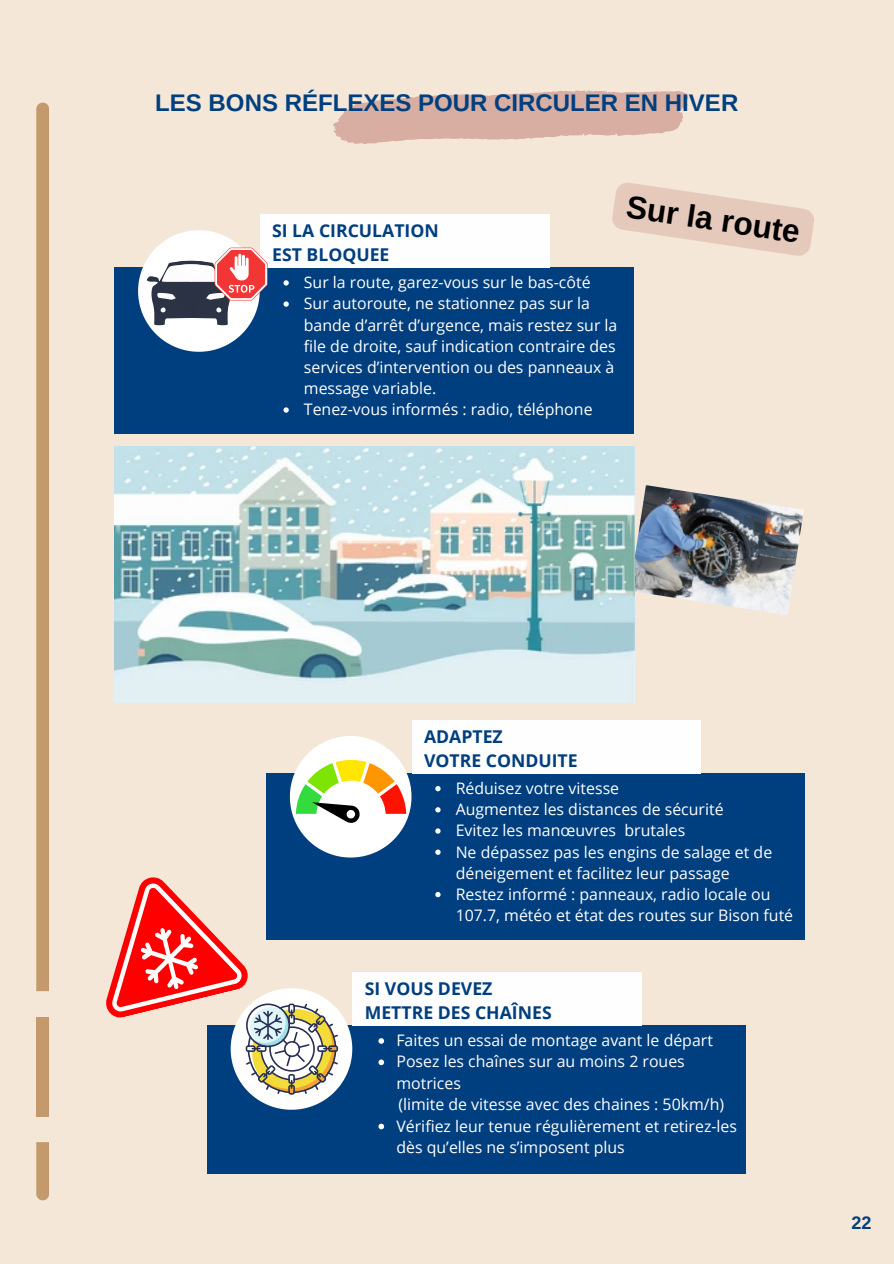
<style>
.page{position:relative;width:894px;height:1264px;background:#fff}
.page>*{position:absolute;margin:0;border:0;box-sizing:border-box;transform-origin:0 0}
.t1{font:700 31.5px "Arimo";color:#000}
.t2{font:700 24px "Arimo";color:#003f7f}
.t3{font:700 18px "Arimo";color:#003f7f}
.t4{font:700 17.7px/23.5px "Open Sans";color:#003f7f}
.t5{font:15.9px/21.1px "Open Sans";color:#fefefe}
</style>
<div class="page">
<div style="left:0;top:0;width:893px;height:1263px;background:#f4e7d7"></div>
<div style="left:36px;top:1017px;width:13px;height:99px;background:#c49a6c"></div>
<svg style="left:36px;top:1142px;width:13px;height:58px"></svg>
<svg style="left:36px;top:103px;width:13px;height:888px;background:#c59b6e"></svg>
<svg style="left:333px;top:90px;width:355px;height:54px"></svg>
<img style="left:634px;top:485px;width:169px;height:130px">
<img style="left:114px;top:446px;width:520px;height:256px">
<div style="left:114px;top:267px;width:520px;height:167px;background:#003f7f"></div>
<div style="left:260px;top:214px;width:289px;height:53px;background:#fefefe"></div>
<svg style="left:138px;top:230px;width:129px;height:122px"></svg>
<svg style="left:283px;top:280px;width:6px;height:5px"></svg>
<svg style="left:283px;top:301px;width:6px;height:6px"></svg>
<svg style="left:283px;top:407px;width:6px;height:5px"></svg>
<div style="left:266px;top:773px;width:538px;height:166px;background:#003f7f"></div>
<div style="left:412px;top:720px;width:288px;height:53px;background:#fefefe"></div>
<svg style="left:435px;top:786px;width:5px;height:5px"></svg>
<svg style="left:435px;top:807px;width:5px;height:5px"></svg>
<svg style="left:435px;top:828px;width:5px;height:5px"></svg>
<svg style="left:435px;top:849px;width:5px;height:5px"></svg>
<svg style="left:435px;top:892px;width:5px;height:5px"></svg>
<div style="left:207px;top:1025px;width:537px;height:149px;background:#003f7f"></div>
<div style="left:353px;top:972px;width:288px;height:53px;background:#fefefe"></div>
<svg style="left:378px;top:1123px;width:6px;height:6px"></svg>
<svg style="left:106px;top:736px;width:305px;height:373px"></svg>
<svg style="left:612px;top:183px;width:202px;height:73px"></svg>
<p class="t2" style="left:155px;top:89px;width:584px">LES BONS RÉFLEXES POUR CIRCULER EN HIVER</p>
<p class="t4" style="left:272px;top:219px;width:168px">SI LA CIRCULATION<br>EST BLOQUEE</p>
<h1 class="t5" style="left:304px;top:271px;width:288px">Sur la route, garez-vous sur le bas-côté</h1>
<h3 class="t5" style="left:304px;top:292px;width:315px">Sur autoroute, ne stationnez pas sur la bande d’arrêt d’urgence, mais restez sur la file de droite, sauf indication contraire des services d’intervention ou des panneaux à message variable.</h3>
<p class="t5" style="left:304px;top:398px;width:290px">Tenez-vous informés : radio, téléphone</p>
<p class="t1" style="left:628px;top:189px;width:176px;rotate:8deg">Sur la route</p>
<p class="t4" style="left:424px;top:724px;width:155px">ADAPTEZ<br>VOTRE CONDUITE</p>
<p class="t5" style="left:455px;top:777px;width:165px">Réduisez votre vitesse</p>
<p class="t5" style="left:455px;top:798px;width:269px">Augmentez les distances de sécurité</p>
<p class="t5" style="left:455px;top:819px;width:231px">Evitez les manœuvres brutales</p>
<p class="t5" style="left:455px;top:840px;width:318px">Ne dépassez pas les engins de salage et de déneigement et facilitez leur passage</p>
<p class="t5" style="left:455px;top:883px;width:339px">Restez informé : panneaux, radio locale ou<br>107.7, météo et état des routes sur Bison futé</p>
<p class="t4" style="left:364px;top:976px;width:188px">SI VOUS DEVEZ<br>METTRE DES CHAÎNES</p>
<h3 class="t5" style="left:396px;top:1029px;width:318px">Faites un essai de montage avant le départ</h3>
<p class="t5" style="left:396px;top:1050px;width:290px">Posez les chaînes sur au moins 2 roues motrices</p>
<p class="t5" style="left:398px;top:1093px;width:327px">(limite de vitesse avec des chaines : 50km/h)</p>
<p class="t5" style="left:396px;top:1114px;width:342px">Vérifiez leur tenue régulièrement et retirez-les dès qu’elles ne s’imposent plus</p>
<p class="t3" style="left:851px;top:1212px;width:22px">22</p>
</div>
